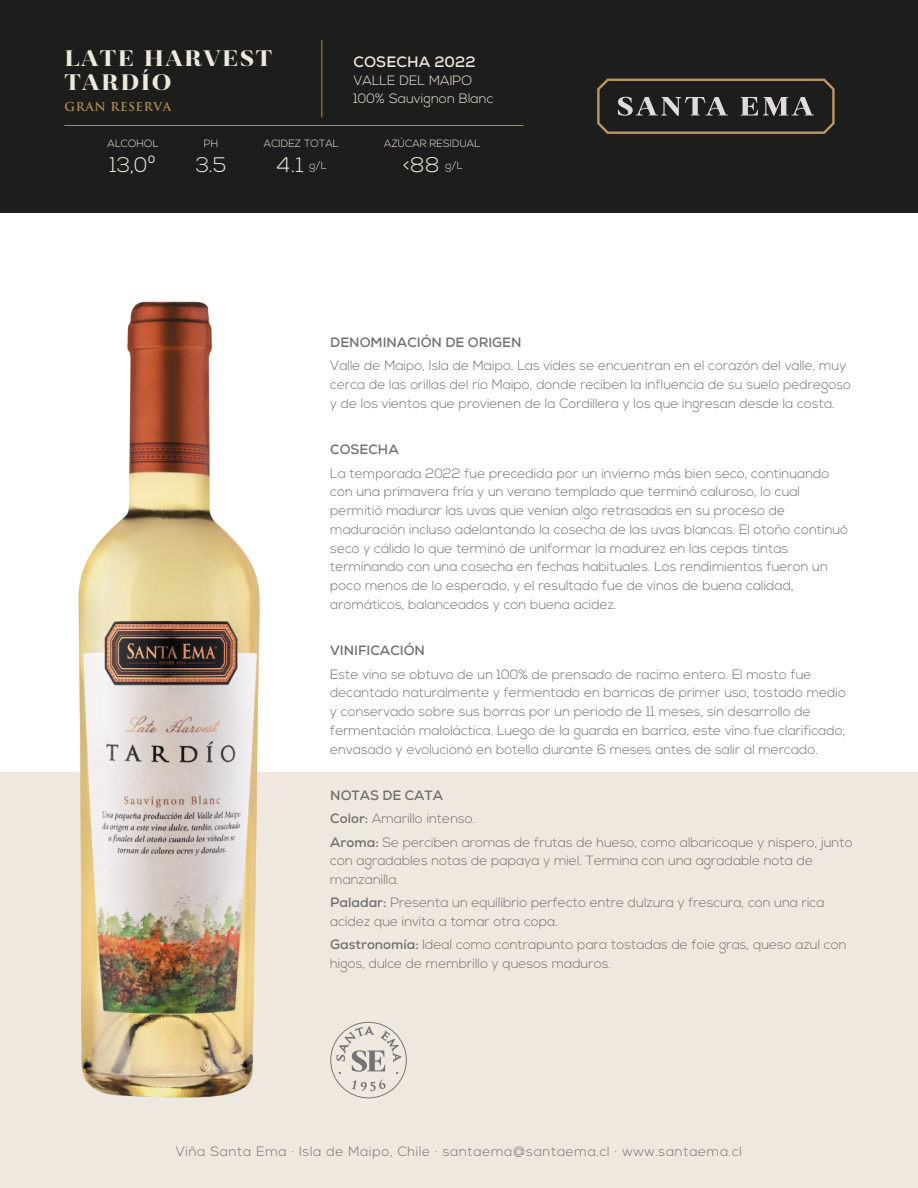
<style>
.page{position:relative;width:918px;height:1188px;background:#fff}
.page>*{position:absolute;margin:0;border:0;box-sizing:border-box;transform-origin:0 0}
.t1{font:900 28.5px/24px "Revista";letter-spacing:.05em;color:#efe8df}
.t2{font:300 21px "Nexa";color:#efe8df}
.t3{font:300 21px "Nexa";color:#efe8df}
.t4{font:700 15px "Nexa";letter-spacing:.01em;color:#efe8df}
.t5{font:300 13.5px/18.8px "Nexa";color:#706f6f}
.t6{font:300 13.5px "Nexa";letter-spacing:.05em;color:#706f6f}
.t7{font:700 13.5px "Nexa";color:#706f6f}
.t8{font:300 13.5px/18px "Nexa";letter-spacing:.01em;color:#efe8df}
.t9{font:600 12px "Trajan Pro 3";letter-spacing:.05em;color:#b38c55}
.t10{font:300 10.5px "Nexa";letter-spacing:.01em;color:#efe8df}
.s1{font-weight:700}
</style>
<div class="page">
<div style="left:0;top:772px;width:918px;height:416px;background:#efe8df"></div>
<svg style="left:330px;top:1022px;width:77px;height:76px"></svg>
<div style="left:0;top:0;width:918px;height:213px;background:#1d1d1b"></div>
<hr style="left:64px;top:125px;width:459px;height:1px;background:#b38c55">
<img style="left:78px;top:301px;width:182px;height:797px">
<hr style="left:321px;top:40px;width:1px;height:77px;background:#b38c55">
<svg style="left:597px;top:79px;width:238px;height:55px"></svg>
<h1 class="t1" style="left:64px;top:46px;width:209px">late harvest tardío</h1>
<p class="t9" style="left:64px;top:98px;width:108px">GRAN RESERVA</p>
<p class="t10" style="left:108px;top:137px;width:52px">ALCOHOL</p>
<p class="t10" style="left:204px;top:137px;width:16px">PH</p>
<p class="t10" style="left:264px;top:137px;width:76px">ACIDEZ TOTAL</p>
<p class="t10" style="left:384px;top:137px;width:97px">AZÚCAR RESIDUAL</p>
<p class="t4" style="left:353px;top:52px;width:124px">COSECHA 2022</p>
<p class="t8" style="left:353px;top:72px;width:142px">VALLE DEL MAIPO<br>100% Sauvignon Blanc</p>
<h2 class="t3" style="left:110px;top:153px;width:48px">13,0º</h2>
<h2 class="t3" style="left:196px;top:153px;width:32px">3.5</h2>
<h2 class="t2" style="left:277px;top:153px;width:51px">4.1 <sup>g/L</sup></h2>
<h2 class="t2" style="left:402px;top:153px;width:61px">&lt;88 <sup>g/L</sup></h2>
<p class="t7" style="left:330px;top:334px;width:193px">DENOMINACIÓN DE ORIGEN</p>
<p class="t5" style="left:330px;top:357px;width:522px">Valle de Maipo, Isla de Maipo. Las vides se encuentran en el corazón del valle, muy cerca de las orillas del río Maipo, donde reciben la influencia de su suelo pedregoso y de los vientos que provienen de la Cordillera y los que ingresan desde la costa.</p>
<p class="t7" style="left:330px;top:441px;width:70px">COSECHA</p>
<p class="t5" style="left:330px;top:464px;width:520px">La temporada 2022 fue precedida por un invierno más bien seco, continuando con una primavera fría y un verano templado que terminó caluroso, lo cual permitió madurar las uvas que venían algo retrasadas en su proceso de maduración incluso adelantando la cosecha de las uvas blancas. El otoño continuó seco y cálido lo que terminó de uniformar la madurez en las cepas tintas terminando con una cosecha en fechas habituales. Los rendimientos fueron un poco menos de lo esperado, y el resultado fue de vinos de buena calidad, aromáticos, balanceados y con buena acidez.</p>
<p class="t7" style="left:330px;top:642px;width:96px">VINIFICACIÓN</p>
<p class="t5" style="left:330px;top:665px;width:517px">Este vino se obtuvo de un 100% de prensado de racimo entero. El mosto fue decantado naturalmente y fermentado en barricas de primer uso, tostado medio y conservado sobre sus borras por un periodo de 11 meses, sin desarrollo de fermentación maloláctica. Luego de la guarda en barrica, este vino fue clarificado, envasado y evolucionó en botella durante 6 meses antes de salir al mercado.</p>
<p class="t5" style="left:330px;top:785px;width:524px;line-height:23.2px"><span class="s1">NOTAS DE CATA<br>Color:</span> Amarillo intenso.<br><span class="s1">Aroma:</span> Se perciben aromas de frutas de hueso, como albaricoque y níspero, junto</p>
<p class="t5" style="left:330px;top:852px;width:484px">con agradables notas de papaya y miel. Termina con una agradable nota de manzanilla.</p>
<p class="t5" style="left:330px;top:894px;width:496px"><span class="s1">Paladar:</span> Presenta un equilibrio perfecto entre dulzura y frescura, con una rica acidez que invita a tomar otra copa.</p>
<p class="t5" style="left:330px;top:936px;width:518px"><span class="s1">Gastronomía:</span> Ideal como contrapunto para tostadas de foie gras, queso azul con higos, dulce de membrillo y quesos maduros.</p>
<p class="t6" style="left:176px;top:1143px;width:568px">Viña Santa Ema · Isla de Maipo, Chile · santaema@santaema.cl · www.santaema.cl</p>
</div>
